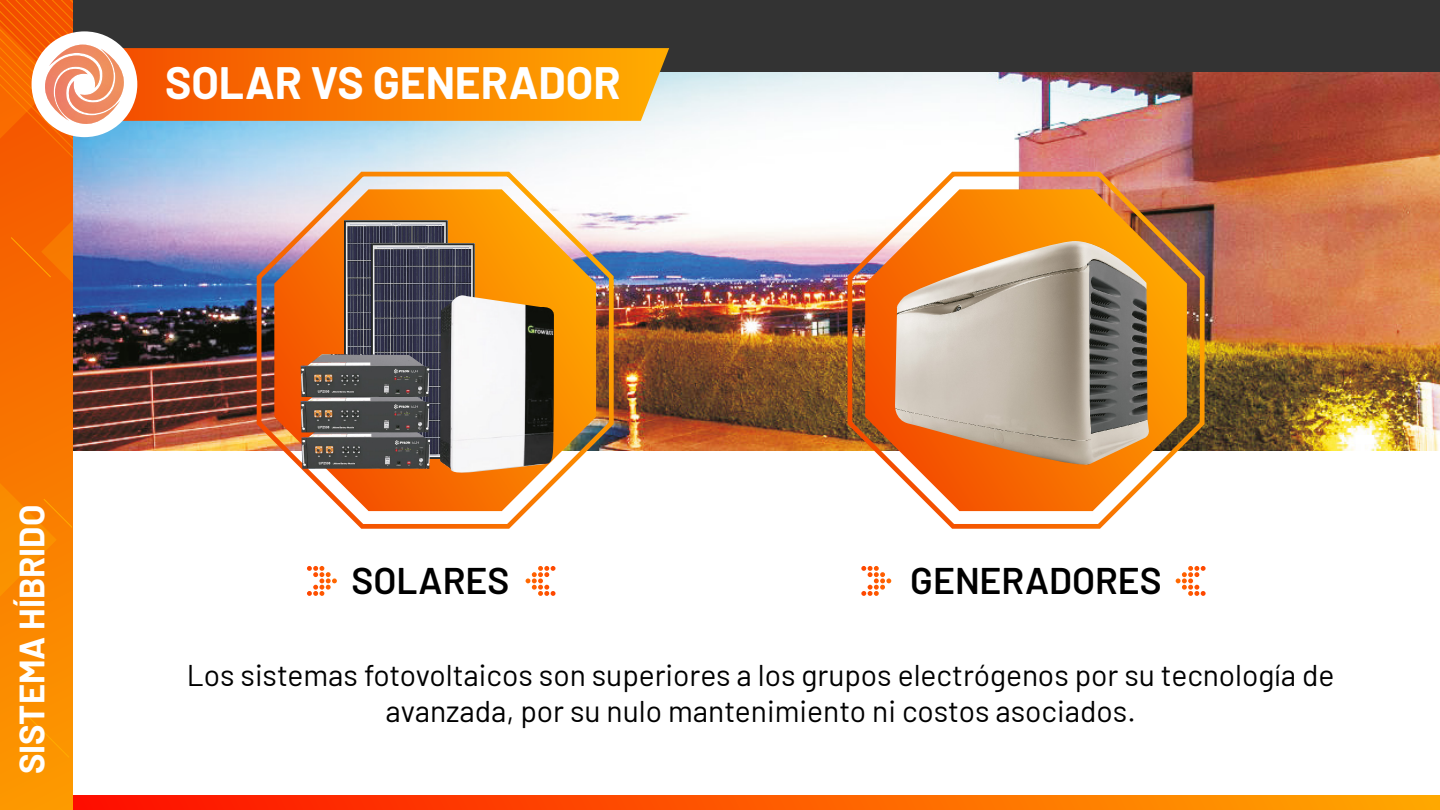
<style>
.page{position:relative;width:1440px;height:810px;background:#fff}
.page>*{position:absolute;margin:0;border:0;box-sizing:border-box;transform-origin:0 0}
.t1{font:700 44.33px "Barlow";color:#fff}
.t2{font:600 37.12px "Barlow";color:#000}
.t3{font:700 34.42px "Barlow";color:#fff}
.t4{font:30px/36px "Barlow";color:#000;text-align:center}
</style>
<div class="page">
<img style="left:129px;top:72px;width:1311px;height:378px">
<div style="left:0;top:0;width:1440px;height:72px;background:#333"></div>
<svg style="left:129px;top:48px;width:540px;height:73px;background:#f77f06"></svg>
<svg style="left:72px;top:796px;width:1368px;height:14px;background:#fe5a00"></svg>
<div style="left:0;top:0;width:72px;height:810px;background:#fc8f00"></div>
<svg style="left:29px;top:718px;width:40px;height:40px"></svg>
<div style="left:32px;top:31px;width:105px;height:106px;background:#fff;border-radius:50%"></div>
<svg style="left:0;top:0;width:129px;height:617px"></svg>
<img style="left:254px;top:169px;width:364px;height:360px">
<svg style="left:274px;top:189px;width:322px;height:322px"></svg>
<svg style="left:307px;top:566px;width:30px;height:30px"></svg>
<svg style="left:526px;top:566px;width:30px;height:30px"></svg>
<img style="left:845px;top:169px;width:364px;height:360px">
<svg style="left:865px;top:189px;width:322px;height:322px"></svg>
<img style="left:893px;top:241px;width:256px;height:226px">
<svg style="left:861px;top:566px;width:30px;height:30px"></svg>
<svg style="left:1176px;top:566px;width:30px;height:30px"></svg>
<img style="left:345px;top:221px;width:102px;height:133px">
<img style="left:372px;top:244px;width:102px;height:214px">
<img style="left:440px;top:295px;width:115px;height:180px">
<img style="left:301px;top:426px;width:129px;height:43px">
<img style="left:301px;top:397px;width:128px;height:35px">
<img style="left:301px;top:354px;width:128px;height:43px">
<h1 class="t1" style="left:165px;top:50px;width:457px">SOLAR VS GENERADOR</h1>
<p class="t3" style="left:7px;top:774px;width:271px;rotate:-90deg">SISTEMA HÍBRIDO</p>
<p class="t2" style="left:351px;top:553px;width:159px">SOLARES</p>
<p class="t2" style="left:910px;top:553px;width:253px">GENERADORES</p>
<p class="t4" style="left:187px;top:655px;width:1149px">Los sistemas fotovoltaicos son superiores a los grupos electrógenos por su tecnología de avanzada, por su nulo mantenimiento ni costos asociados.</p>
</div>
